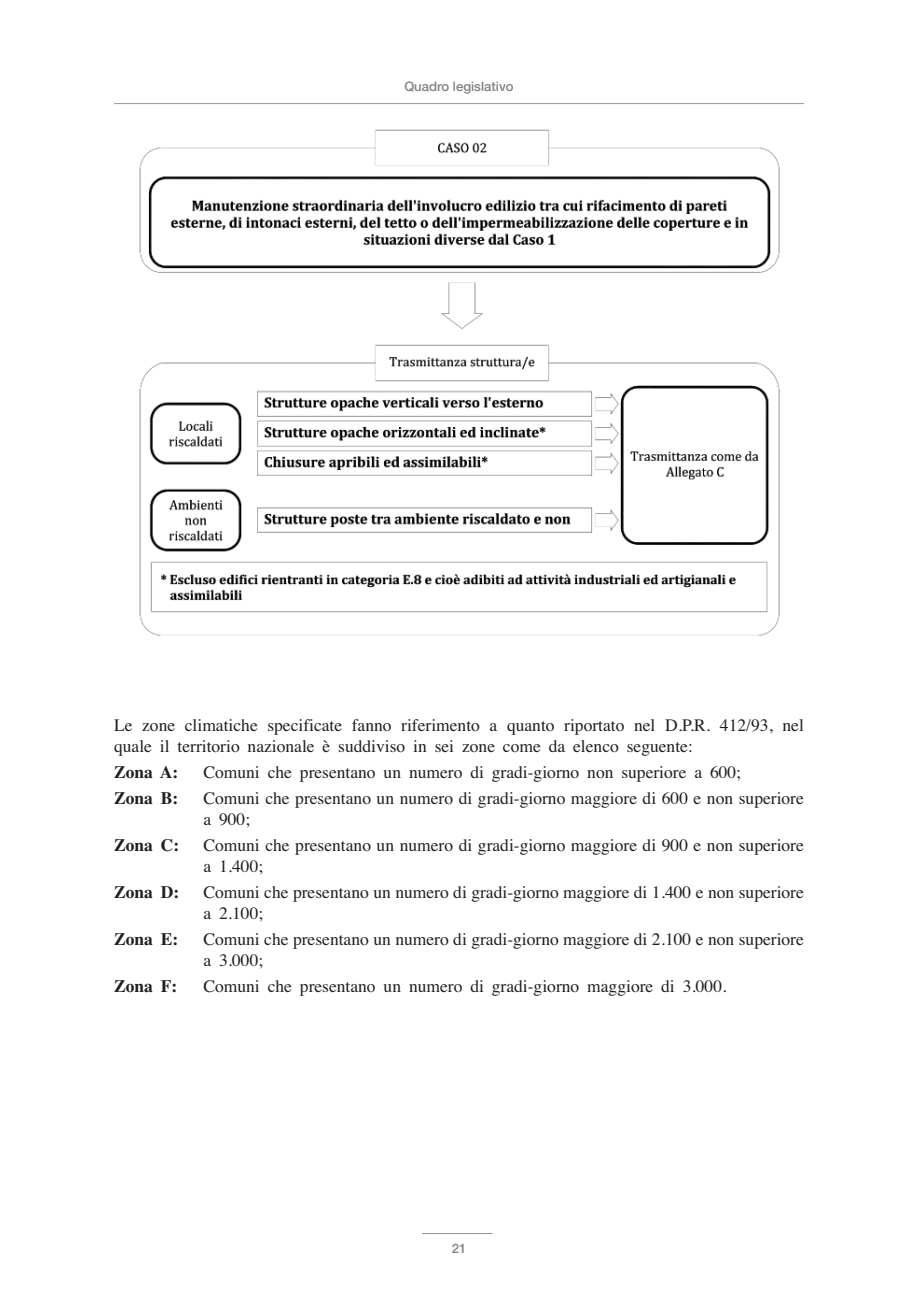
<style>
.page{position:relative;width:918px;height:1315px;background:#fff}
.page>*{position:absolute;margin:0;border:0;box-sizing:border-box;transform-origin:0 0}
.t1{font:17.5px/21px "Times";color:#231f20}
.t2{font:700 17.5px "Times";color:#231f20}
.t3{font:500 13.12px "Helvetica Neue";color:#808285}
</style>
<div class="page">
<img style="left:139px;top:129px;width:641px;height:507px">
<hr style="left:114px;top:103px;width:690px;height:1px;background:#939598">
<hr style="left:422px;top:1233px;width:70px;height:1px;background:#939598">
<p class="t3" style="left:404px;top:82px;width:111px">Quadro legislativo</p>
<p class="t1" style="left:114px;top:716px;width:691px">Le zone climatiche specificate fanno riferimento a quanto riportato nel D.P.R. 412/93, nel quale il territorio nazionale è suddiviso in sei zone come da elenco seguente:</p>
<p class="t2" style="left:114px;top:766px;width:66px">Zona A:</p>
<p class="t1" style="left:203px;top:763px;width:539px">Comuni che presentano un numero di gradi-giorno non superiore a 600;</p>
<p class="t2" style="left:114px;top:792px;width:66px">Zona B:</p>
<p class="t1" style="left:203px;top:789px;width:602px">Comuni che presentano un numero di gradi-giorno maggiore di 600 e non superiore a 900;</p>
<p class="t2" style="left:114px;top:839px;width:67px">Zona C:</p>
<p class="t1" style="left:203px;top:836px;width:602px">Comuni che presentano un numero di gradi-giorno maggiore di 900 e non superiore a 1.400;</p>
<p class="t2" style="left:114px;top:886px;width:67px">Zona D:</p>
<p class="t1" style="left:203px;top:883px;width:602px">Comuni che presentano un numero di gradi-giorno maggiore di 1.400 e non superiore a 2.100;</p>
<p class="t2" style="left:114px;top:933px;width:66px">Zona E:</p>
<p class="t1" style="left:203px;top:930px;width:602px">Comuni che presentano un numero di gradi-giorno maggiore di 2.100 e non superiore a 3.000;</p>
<p class="t2" style="left:114px;top:980px;width:65px">Zona F:</p>
<p class="t1" style="left:203px;top:977px;width:524px">Comuni che presentano un numero di gradi-giorno maggiore di 3.000.</p>
<p class="t3" style="left:452px;top:1243px;width:16px">21</p>
</div>
